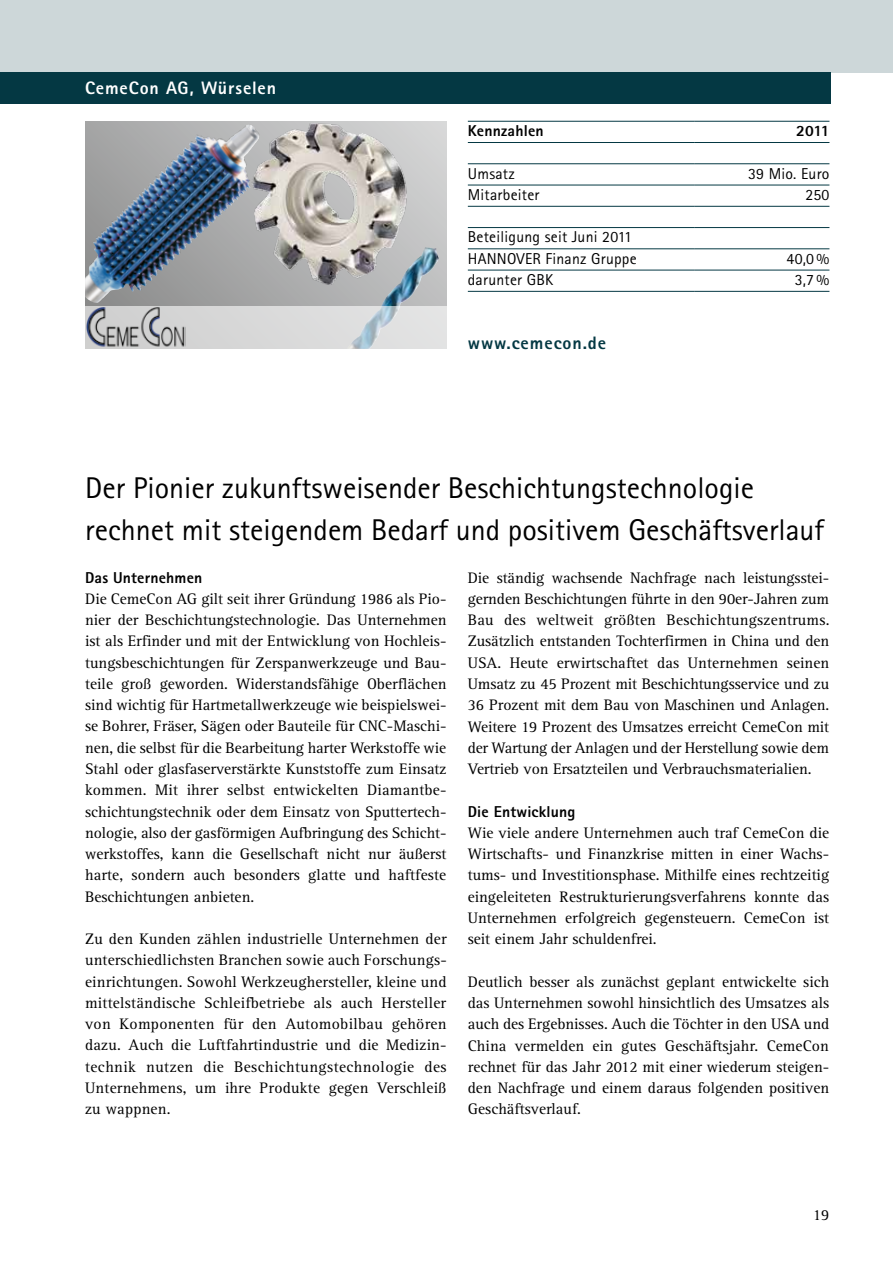
<style>
.page{position:relative;width:893px;height:1263px;background:#fff}
.page>*{position:absolute;margin:0;border:0;box-sizing:border-box;transform-origin:0 0}
.t1{font:30px/42.5px "Rotis Sans Serif";color:#000}
.t2{font:800 18px "Rotis Sans Serif";letter-spacing:.045em;color:#fff}
.t3{font:800 18px "Rotis Sans Serif";letter-spacing:.05em;color:#043843}
.t4{font:15.75px/21.3px "Rotis Serif";color:#000;text-align:justify}
.t5{font:15.75px/21.3px "Rotis Sans Serif";letter-spacing:.015em;color:#000}
.t6{font:800 15.75px "Rotis Sans Serif";letter-spacing:.01em;color:#000}
</style>
<div class="page">
<div style="left:0;top:0;width:893px;height:72px;background:#cdd7d9"></div>
<div style="left:0;top:72px;width:831px;height:32px;background:#043843"></div>
<hr style="left:468px;top:121px;width:226px;height:1px;background:#043843">
<hr style="left:694px;top:121px;width:135px;height:1px;background:#043843">
<hr style="left:468px;top:142px;width:226px;height:1px;background:#043843">
<hr style="left:694px;top:142px;width:135px;height:1px;background:#043843">
<hr style="left:468px;top:163px;width:226px;height:1px;background:#043843">
<hr style="left:694px;top:163px;width:135px;height:1px;background:#043843">
<hr style="left:468px;top:185px;width:226px;height:1px;background:#043843">
<hr style="left:694px;top:185px;width:135px;height:1px;background:#043843">
<hr style="left:468px;top:206px;width:226px;height:1px;background:#043843">
<hr style="left:694px;top:206px;width:135px;height:1px;background:#043843">
<hr style="left:468px;top:227px;width:226px;height:1px;background:#043843">
<hr style="left:694px;top:227px;width:135px;height:1px;background:#043843">
<hr style="left:468px;top:248px;width:226px;height:1px;background:#043843">
<hr style="left:694px;top:248px;width:135px;height:1px;background:#043843">
<hr style="left:468px;top:270px;width:226px;height:1px;background:#043843">
<hr style="left:694px;top:270px;width:135px;height:1px;background:#043843">
<hr style="left:468px;top:291px;width:226px;height:1px;background:#043843">
<hr style="left:694px;top:291px;width:135px;height:1px;background:#043843">
<img style="left:85px;top:121px;width:361px;height:185px">
<img style="left:347px;top:288px;width:77px;height:18px">
<img style="left:191px;top:125px;width:46px;height:17px">
<img style="left:237px;top:121px;width:189px;height:167px">
<svg style="left:185px;top:306px;width:261px;height:43px;background:#d8d9db"></svg>
<img style="left:85px;top:306px;width:100px;height:43px">
<p class="t2" style="left:85px;top:76px;width:193px">CemeCon AG, Würselen</p>
<p class="t6" style="left:468px;top:121px;width:77px">Kennzahlen</p>
<p class="t6" style="left:796px;top:121px;width:35px">2011</p>
<p class="t5" style="left:468px;top:163px;width:48px">Umsatz</p>
<p class="t5" style="left:748px;top:163px;width:83px">39 Mio. Euro</p>
<p class="t5" style="left:468px;top:184px;width:73px">Mitarbeiter</p>
<p class="t5" style="left:805px;top:184px;width:26px">250</p>
<p class="t5" style="left:468px;top:226px;width:170px">Beteiligung seit Juni 2011<br>HANNOVER Finanz Gruppe</p>
<p class="t5" style="left:787px;top:248px;width:44px">40,0 %</p>
<p class="t5" style="left:468px;top:269px;width:87px">darunter GBK</p>
<p class="t5" style="left:795px;top:269px;width:36px">3,7 %</p>
<p class="t3" style="left:468px;top:331px;width:140px">www.cemecon.de</p>
<h1 class="t1" style="left:85px;top:466px;width:740px">Der Pionier zukunftsweisender Beschichtungstechnologie rechnet mit steigendem Bedarf und positivem Geschäftsverlauf</h1>
<p class="t6" style="left:85px;top:567px;width:119px">Das Unternehmen</p>
<p class="t4" style="left:85px;top:588px;width:363px">Die CemeCon AG gilt seit ihrer Gründung 1986 als Pio&shy;nier der Beschichtungstechnologie. Das Unternehmen ist als Erfinder und mit der Entwicklung von Hochleis&shy;tungsbeschichtungen für Zerspanwerkzeuge und Bau&shy;teile groß geworden. Widerstandsfähige Oberflächen sind wichtig für Hartmetallwerkzeuge wie beispielswei&shy;se Bohrer, Fräser, Sägen oder Bauteile für CNC-Maschi&shy;nen, die selbst für die Bearbeitung harter Werkstoffe wie Stahl oder glasfaserverstärkte Kunststoffe zum Einsatz kommen. Mit ihrer selbst entwickelten Diamantbe&shy;schichtungstechnik oder dem Einsatz von Sputtertech&shy;nologie, also der gasförmigen Aufbringung des Schicht&shy;werkstoffes, kann die Gesellschaft nicht nur äußerst harte, sondern auch besonders glatte und haftfeste Beschichtungen anbieten.</p>
<p class="t4" style="left:85px;top:929px;width:363px">Zu den Kunden zählen industrielle Unternehmen der unterschiedlichsten Branchen sowie auch Forschungs&shy;einrichtungen. Sowohl Werkzeughersteller, kleine und mittelständische Schleifbetriebe als auch Hersteller von Komponenten für den Automobilbau gehören dazu. Auch die Luftfahrtindustrie und die Medizin&shy;technik nutzen die Beschichtungstechnologie des Unternehmens, um ihre Produkte gegen Verschleiß zu wappnen.</p>
<p class="t4" style="left:468px;top:567px;width:363px">Die ständig wachsende Nachfrage nach leistungsstei&shy;gernden Beschichtungen führte in den 90er-Jahren zum Bau des weltweit größten Beschichtungszentrums.<br>Zusätzlich entstanden Tochterfirmen in China und den USA. Heute erwirtschaftet das Unternehmen seinen Umsatz zu 45 Prozent mit Beschichtungsservice und zu 36 Prozent mit dem Bau von Maschinen und Anlagen.<br>Weitere 19 Prozent des Umsatzes erreicht CemeCon mit der Wartung der Anlagen und der Herstellung sowie dem Vertrieb von Ersatzteilen und Verbrauchsmaterialien.</p>
<p class="t6" style="left:468px;top:801px;width:109px">Die Entwicklung</p>
<p class="t4" style="left:468px;top:822px;width:363px">Wie viele andere Unternehmen auch traf CemeCon die Wirtschafts- und Finanzkrise mitten in einer Wachs&shy;tums- und Investitionsphase. Mithilfe eines rechtzeitig eingeleiteten Restrukturierungsverfahrens konnte das Unternehmen erfolgreich gegensteuern. CemeCon ist seit einem Jahr schuldenfrei.</p>
<p class="t4" style="left:468px;top:971px;width:363px">Deutlich besser als zunächst geplant entwickelte sich das Unternehmen sowohl hinsichtlich des Umsatzes als auch des Ergebnisses. Auch die Töchter in den USA und China vermelden ein gutes Geschäftsjahr. CemeCon rechnet für das Jahr 2012 mit einer wiederum steigen&shy;den Nachfrage und einem daraus folgenden positiven Geschäftsverlauf.</p>
<p class="t4" style="left:813px;top:1205px;width:18px">19</p>
</div>
